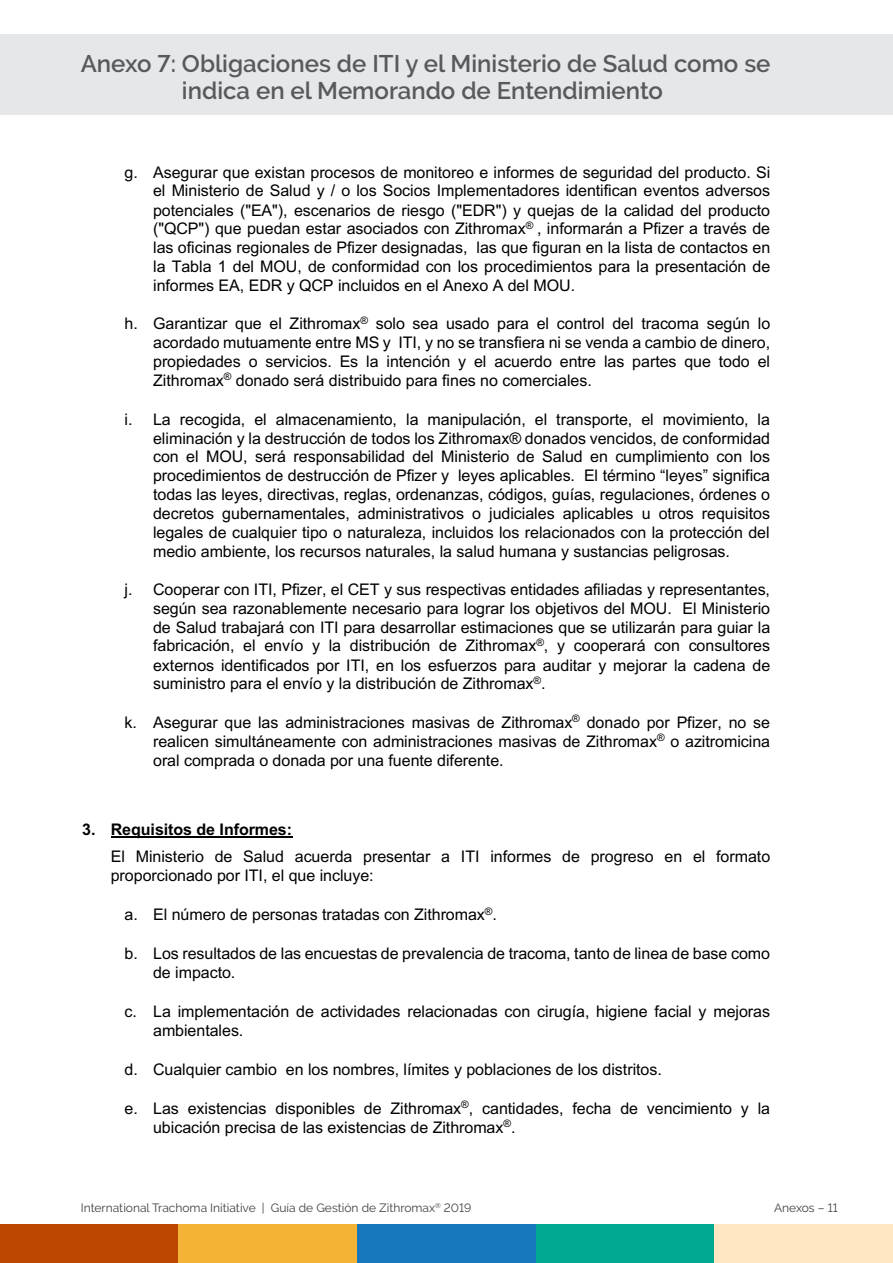
<style>
.page{position:relative;width:893px;height:1263px;background:#fff}
.page>*{position:absolute;margin:0;border:0;box-sizing:border-box;transform-origin:0 0}
.t1{font:600 24px/27px "Raleway";color:#58595b;text-align:center}
.t2{font:16.05px/18.9px "Arial";letter-spacing:-.005em;color:#000;text-align:justify}
.t3{font:700 16.05px "Arial";letter-spacing:-.005em;color:#000}
.t4{font:12px "Raleway";color:#414042}
</style>
<div class="page">
<div style="left:357px;top:1225px;width:179px;height:38px;background:#1877bd"></div>
<div style="left:0;top:1225px;width:179px;height:38px;background:#bc4700"></div>
<div style="left:179px;top:1225px;width:178px;height:38px;background:#f5b335"></div>
<div style="left:536px;top:1225px;width:178px;height:38px;background:#00a990"></div>
<div style="left:714px;top:1225px;width:179px;height:38px;background:#ffe7c3"></div>
<hr style="left:111px;top:836px;width:181px;height:2px;background:#000">
<div style="left:0;top:34px;width:893px;height:81px;background:#e6e7e8"></div>
<h1 class="t1" style="left:81px;top:50px;width:691px">Anexo 7: Obligaciones de ITI y el Ministerio de Salud como se indica en el Memorando de Entendimiento</h1>
<p class="t2" style="left:153px;top:163px;width:619px;text-indent:-29px">g. Asegurar que existan procesos de monitoreo e informes de seguridad del producto. Si el Ministerio de Salud y / o los Socios Implementadores identifican eventos adversos potenciales ("EA"), escenarios de riesgo ("EDR") y quejas de la calidad del producto ("QCP") que puedan estar asociados con Zithromax<sup>®</sup> , informarán a Pfizer a través de las oficinas regionales de Pfizer designadas, las que figuran en la lista de contactos en la Tabla 1 del MOU, de conformidad con los procedimientos para la presentación de informes EA, EDR y QCP incluidos en el Anexo A del MOU.</p>
<p class="t2" style="left:153px;top:314px;width:619px;text-indent:-29px">h. Garantizar que el Zithromax<sup>®</sup> solo sea usado para el control del tracoma según lo acordado mutuamente entre MS y ITI, y no se transfiera ni se venda a cambio de dinero, propiedades o servicios. Es la intención y el acuerdo entre las partes que todo el Zithromax<sup>®</sup> donado será distribuido para fines no comerciales.</p>
<p class="t2" style="left:153px;top:410px;width:619px;text-indent:-29px">i. La recogida, el almacenamiento, la manipulación, el transporte, el movimiento, la eliminación y la destrucción de todos los Zithromax® donados vencidos, de conformidad con el MOU, será responsabilidad del Ministerio de Salud en cumplimiento con los procedimientos de destrucción de Pfizer y leyes aplicables. El término “leyes” significa todas las leyes, directivas, reglas, ordenanzas, códigos, guías, regulaciones, órdenes o decretos gubernamentales, administrativos o judiciales aplicables u otros requisitos legales de cualquier tipo o naturaleza, incluidos los relacionados con la protección del medio ambiente, los recursos naturales, la salud humana y sustancias peligrosas.</p>
<p class="t2" style="left:153px;top:580px;width:619px;text-indent:-29px">j. Cooperar con ITI, Pfizer, el CET y sus respectivas entidades afiliadas y representantes, según sea razonablemente necesario para lograr los objetivos del MOU. El Ministerio de Salud trabajará con ITI para desarrollar estimaciones que se utilizarán para guiar la fabricación, el envío y la distribución de Zithromax<sup>®</sup>, y cooperará con consultores externos identificados por ITI, en los esfuerzos para auditar y mejorar la cadena de suministro para el envío y la distribución de Zithromax<sup>®</sup>.</p>
<p class="t2" style="left:153px;top:713px;width:618px;text-indent:-29px">k. Asegurar que las administraciones masivas de Zithromax<sup>®</sup> donado por Pfizer, no se realicen simultáneamente con administraciones masivas de Zithromax<sup>®</sup> o azitromicina oral comprada o donada por una fuente diferente.</p>
<p class="t3" style="left:82px;top:818px;width:211px">3. Requisitos de Informes:</p>
<p class="t2" style="left:111px;top:847px;width:661px">El Ministerio de Salud acuerda presentar a ITI informes de progreso en el formato proporcionado por ITI, el que incluye:</p>
<p class="t2" style="left:124px;top:905px;width:374px">a. El número de personas tratadas con Zithromax<sup>®</sup>.</p>
<p class="t2" style="left:153px;top:944px;width:618px;text-indent:-29px">b. Los resultados de las encuestas de prevalencia de tracoma, tanto de linea de base como de impacto.</p>
<p class="t2" style="left:153px;top:1002px;width:618px;text-indent:-29px">c. La implementación de actividades relacionadas con cirugía, higiene facial y mejoras ambientales.</p>
<p class="t2" style="left:124px;top:1060px;width:539px">d. Cualquier cambio en los nombres, límites y poblaciones de los distritos.</p>
<p class="t2" style="left:153px;top:1099px;width:618px;text-indent:-29px">e. Las existencias disponibles de Zithromax<sup>®</sup>, cantidades, fecha de vencimiento y la ubicación precisa de las existencias de Zithromax<sup>®</sup>.</p>
<p class="t4" style="left:81px;top:1201px;width:392px">International Trachoma Initiative | Guía de Gestión de Zithromax<sup>®</sup> 2019</p>
<p class="t4" style="left:774px;top:1201px;width:65px">Anexos – 11</p>
</div>
